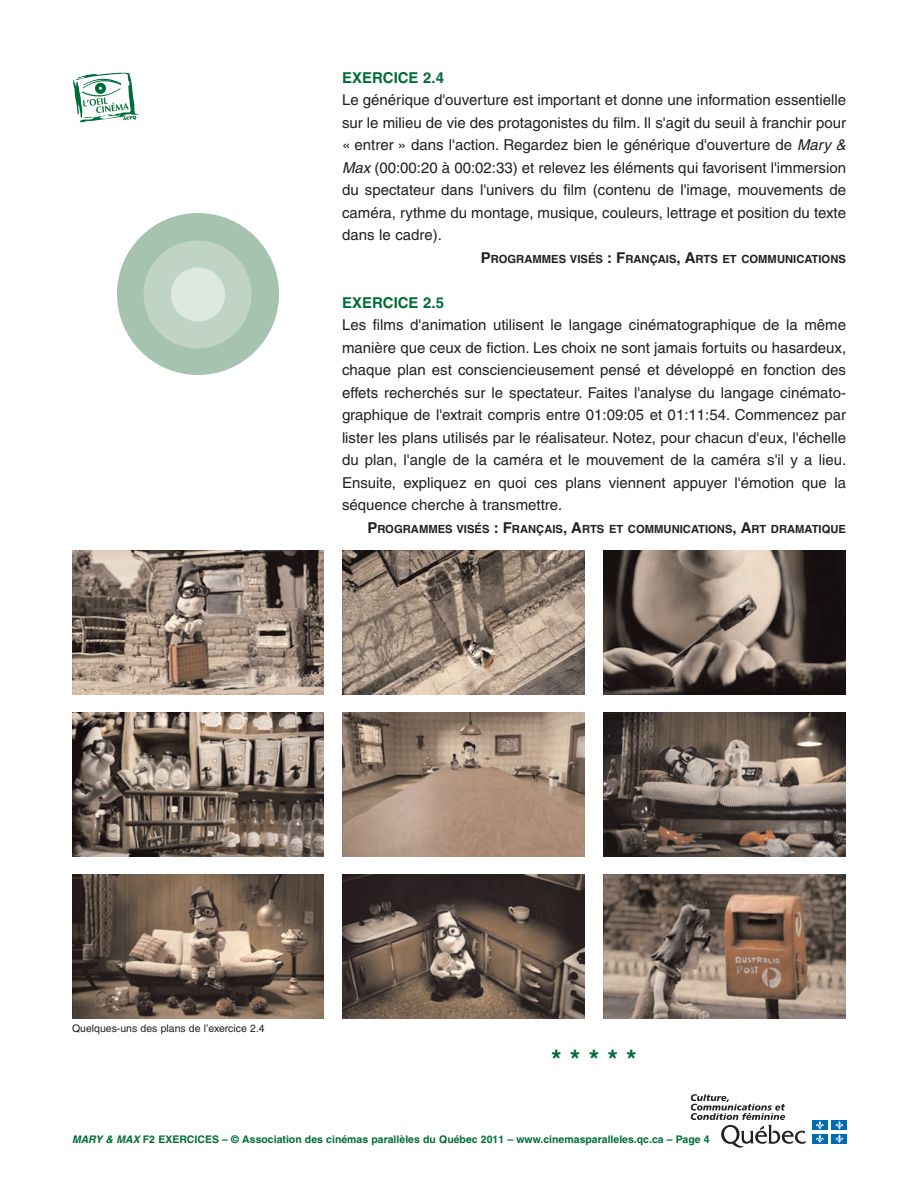
<style>
.page{position:relative;width:918px;height:1188px;background:#fff}
.page>*{position:absolute;margin:0;border:0;box-sizing:border-box;transform-origin:0 0}
.t1{font:700 27px "Helvetica";color:#006c37}
.t2{font:15px/22.5px "Helvetica";color:#231f20;text-align:justify}
.t3{font:700 15px "Helvetica";color:#006c37}
.t4{font:700 11.25px "Helvetica";color:#231f20}
.t5{font:700 10.5px "Helvetica";color:#006c37}
.t6{font:10.5px "Helvetica";color:#231f20}
.s1{font-style:italic}
.s2{font-size:15px}
</style>
<div class="page">
<div style="left:117px;top:213px;width:162px;height:162px;background:#a5c3ae;border-radius:50%"></div>
<div style="left:144px;top:240px;width:107px;height:108px;background:#c0d4c5;border-radius:50%"></div>
<div style="left:171px;top:267px;width:54px;height:54px;background:#dde8e0;border-radius:50%"></div>
<svg style="left:691px;top:1094px;width:115px;height:54px"></svg>
<div style="left:812px;top:1120px;width:15px;height:10px;background:#006cb7"></div>
<svg style="left:816px;top:1121px;width:8px;height:8px"></svg>
<div style="left:832px;top:1120px;width:15px;height:10px;background:#006cb7"></div>
<svg style="left:835px;top:1121px;width:8px;height:8px"></svg>
<div style="left:812px;top:1134px;width:15px;height:9px;background:#006cb7"></div>
<svg style="left:816px;top:1135px;width:8px;height:8px"></svg>
<div style="left:832px;top:1134px;width:15px;height:9px;background:#006cb7"></div>
<svg style="left:835px;top:1135px;width:8px;height:8px"></svg>
<svg style="left:73px;top:73px;width:67px;height:50px"></svg>
<img style="left:72px;top:550px;width:252px;height:144px">
<img style="left:342px;top:550px;width:243px;height:144px">
<img style="left:603px;top:550px;width:243px;height:144px">
<img style="left:72px;top:712px;width:252px;height:144px">
<img style="left:342px;top:712px;width:243px;height:144px">
<img style="left:603px;top:712px;width:243px;height:144px">
<img style="left:72px;top:874px;width:252px;height:144px">
<img style="left:342px;top:874px;width:243px;height:144px">
<img style="left:603px;top:874px;width:243px;height:144px">
<p class="t3" style="left:342px;top:72px;width:104px">EXERCICE 2.4</p>
<p class="t2" style="left:342px;top:90px;width:506px">Le générique d'ouverture est important et donne une information essentielle sur le milieu de vie des protagonistes du film. Il s'agit du seuil à franchir pour « entrer » dans l'action. Regardez bien le générique d'ouverture de <span class="s1">Mary &amp; Max</span> (00:00:20 à 00:02:33) et relevez les éléments qui favorisent l'immersion du spectateur dans l'univers du film (contenu de l'image, mouvements de caméra, rythme du montage, musique, couleurs, lettrage et position du texte dans le cadre).</p>
<p class="t4" style="left:481px;top:254px;width:367px"><span class="s2">P</span>ROGRAMMES VISÉS <span class="s2">: F</span>RANÇAIS<span class="s2">, A</span>RTS ET COMMUNICATIONS</p>
<p class="t3" style="left:342px;top:297px;width:104px">EXERCICE 2.5</p>
<p class="t2" style="left:342px;top:315px;width:506px">Les films d'animation utilisent le langage cinématographique de la même manière que ceux de fiction. Les choix ne sont jamais fortuits ou hasardeux, chaque plan est consciencieusement pensé et développé en fonction des effets recherchés sur le spectateur. Faites l'analyse du langage cinémato&shy;graphique de l'extrait compris entre 01:09:05 et 01:11:54. Commencez par lister les plans utilisés par le réalisateur. Notez, pour chacun d'eux, l'échelle du plan, l'angle de la caméra et le mouvement de la caméra s'il y a lieu.<br>Ensuite, expliquez en quoi ces plans viennent appuyer l'émotion que la séquence cherche à transmettre.</p>
<p class="t4" style="left:367px;top:524px;width:480px"><span class="s2">P</span>ROGRAMMES VISÉS <span class="s2">: F</span>RANÇAIS<span class="s2">, A</span>RTS ET COMMUNICATIONS<span class="s2">, A</span>RT DRAMATIQUE</p>
<p class="t6" style="left:72px;top:1024px;width:194px">Quelques-uns des plans de l’exercice 2.4</p>
<h1 class="t1" style="left:551px;top:1049px;width:87px">* * * * *</h1>
<p class="t5" style="left:72px;top:1135px;width:639px"><span class="s1">MARY &amp; MAX</span> F2 EXERCICES – © Association des cinémas parallèles du Québec 2011 – www.cinemasparalleles.qc.ca – Page 4</p>
</div>
